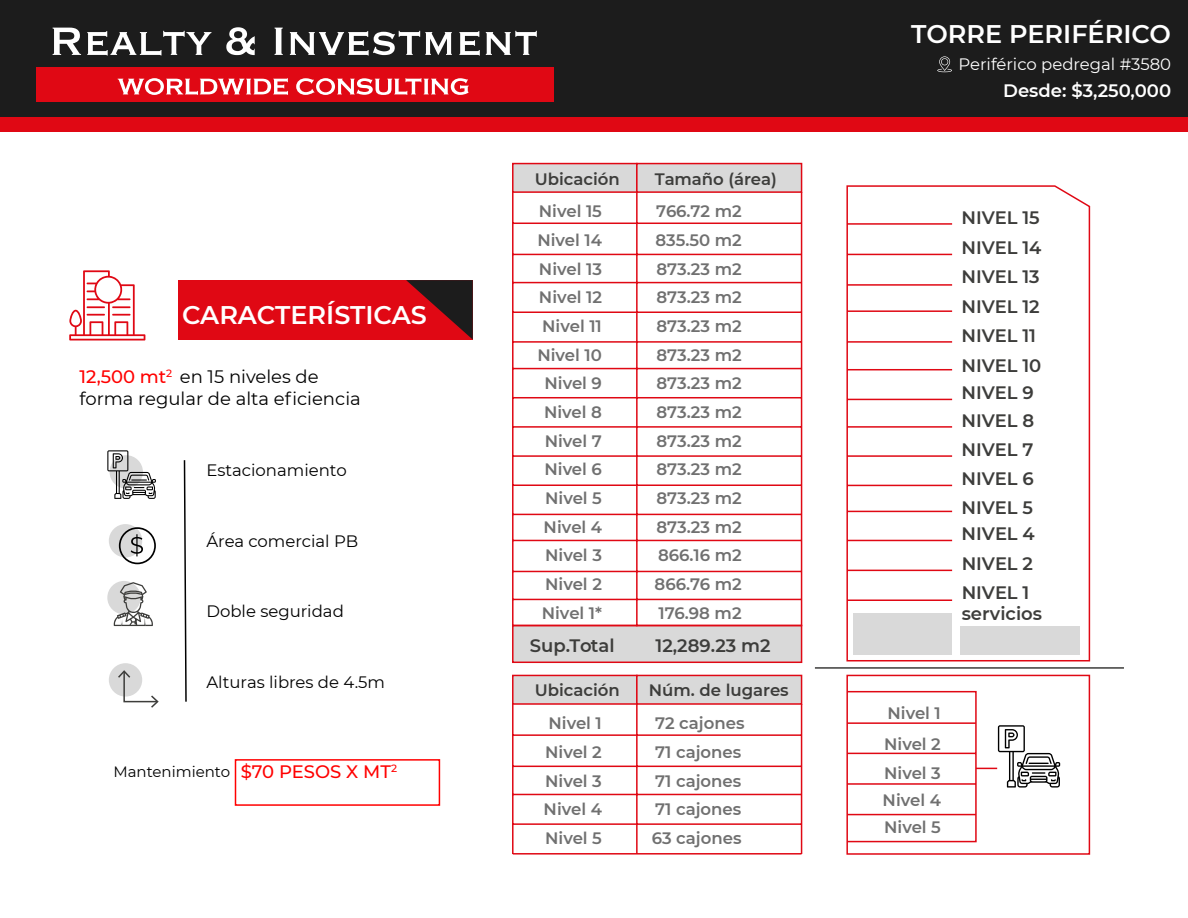
<style>
.page{position:relative;width:1188px;height:918px;background:#fff}
.page>*{position:absolute;margin:0;border:0;box-sizing:border-box;transform-origin:0 0}
.t1{font:600 25.5px "Montserrat";color:#fff}
.t2{font:600 18px/30.5px "Montserrat";color:#3d3d3b}
.t3{font:18px/21.6px "Montserrat";color:#000}
.t4{font:600 18px "Montserrat";color:#fff}
.t5{font:600 16.5px/27px "Montserrat";color:#707070}
.t6{font:16.5px "Montserrat";color:#000}
.t7{font:600 16.5px "Montserrat";color:#3d3d3b}
.t8{font:16.5px "Montserrat";color:#fff}
.t9{font:15px "Montserrat";color:#000}
.s1{font-weight:500;color:#f00}
.s2{font-weight:500;font-size:18px;color:#f00}
</style>
<div class="page">
<div style="left:0;top:0;width:1188px;height:117px;background:#1c1c1c"></div>
<div style="left:0;top:117px;width:1188px;height:14px;background:#e00814"></div>
<div style="left:36px;top:67px;width:518px;height:35px;background:#e00814"></div>
<svg style="left:118px;top:78px;width:170px;height:17px"></svg>
<svg style="left:296px;top:78px;width:173px;height:17px"></svg>
<svg style="left:53px;top:28px;width:28px;height:27px"></svg>
<svg style="left:87px;top:31px;width:124px;height:25px"></svg>
<svg style="left:226px;top:27px;width:29px;height:28px"></svg>
<svg style="left:275px;top:28px;width:8px;height:27px"></svg>
<svg style="left:290px;top:31px;width:162px;height:25px"></svg>
<svg style="left:459px;top:31px;width:21px;height:25px"></svg>
<svg style="left:486px;top:31px;width:51px;height:24px"></svg>
<div style="left:178px;top:280px;width:295px;height:60px;background:#e00814"></div>
<svg style="left:406px;top:280px;width:67px;height:60px"></svg>
<svg style="left:69px;top:270px;width:76px;height:71px"></svg>
<svg style="left:937px;top:56px;width:15px;height:16px"></svg>
<div style="left:512px;top:163px;width:126px;height:30px;background:#d9d9d9;border:2px solid #e00814"></div>
<div style="left:636px;top:163px;width:166px;height:30px;background:#d9d9d9;border:2px solid #e00814"></div>
<div style="left:512px;top:625px;width:290px;height:38px;background:#d9d9d9;border:2px solid #e00814"></div>
<svg style="left:512px;top:191px;width:291px;height:437px"></svg>
<div style="left:512px;top:675px;width:126px;height:30px;background:#d9d9d9;border:2px solid #e00814"></div>
<div style="left:636px;top:675px;width:166px;height:30px;background:#d9d9d9;border:2px solid #e00814"></div>
<hr style="left:636px;top:704px;width:2px;height:150px;background:#e00814">
<hr style="left:512px;top:704px;width:2px;height:150px;background:#e00814">
<hr style="left:801px;top:704px;width:1px;height:150px;background:#e00814">
<hr style="left:513px;top:734px;width:289px;height:2px;background:#e00814">
<hr style="left:513px;top:766px;width:289px;height:1px;background:#e00814">
<hr style="left:513px;top:794px;width:289px;height:1px;background:#e00814">
<hr style="left:513px;top:823px;width:289px;height:2px;background:#e00814">
<hr style="left:513px;top:853px;width:289px;height:2px;background:#e00814">
<svg style="left:846px;top:185px;width:245px;height:670px"></svg>
<hr style="left:815px;top:667px;width:309px;height:2px;background:#3d3d3b">
<svg style="left:846px;top:690px;width:214px;height:153px"></svg>
<div style="left:853px;top:613px;width:99px;height:41px;background:#d9d9d9"></div>
<div style="left:960px;top:626px;width:120px;height:28px;background:#d9d9d9"></div>
<svg style="left:183px;top:460px;width:4px;height:242px"></svg>
<svg style="left:107px;top:450px;width:49px;height:49px"></svg>
<div style="left:109px;top:524px;width:33px;height:33px;background:#d9d9d9;border-radius:50%"></div>
<svg style="left:119px;top:527px;width:37px;height:37px"></svg>
<div style="left:107px;top:581px;width:34px;height:33px;background:#d9d9d9;border-radius:50%"></div>
<svg style="left:114px;top:582px;width:39px;height:44px"></svg>
<div style="left:109px;top:663px;width:33px;height:34px;background:#d9d9d9;border-radius:50%"></div>
<svg style="left:118px;top:670px;width:41px;height:38px"></svg>
<div style="left:235px;top:759px;width:205px;height:47px;border:2px solid #f00"></div>
<h1 class="t1" style="left:182px;top:296px;width:246px">CARACTERÍSTICAS</h1>
<p class="t3" style="left:80px;top:365px;width:283px"><span class="s1">12,500 mt</span><sup>2</sup> en 15 niveles de forma regular de alta eficiencia</p>
<p class="t6" style="left:206px;top:459px;width:142px">Estacionamiento</p>
<p class="t6" style="left:206px;top:529px;width:153px">Área comercial PB</p>
<p class="t6" style="left:206px;top:600px;width:139px">Doble seguridad</p>
<p class="t6" style="left:206px;top:670px;width:180px">Alturas libres de 4.5m</p>
<p class="t9" style="left:113px;top:761px;width:285px">Mantenimiento <span class="s2">$70 PESOS X MT</span><sup>2</sup></p>
<p class="t7" style="left:535px;top:167px;width:87px">Ubicación</p>
<p class="t7" style="left:655px;top:167px;width:123px">Tamaño (área)</p>
<p class="t5" style="left:539px;top:197px;width:65px">Nivel 15</p>
<p class="t5" style="left:656px;top:197px;width:87px">766.72 m2</p>
<p class="t5" style="left:537px;top:226px;width:66px">Nivel 14</p>
<p class="t5" style="left:655px;top:226px;width:88px">835.50 m2</p>
<p class="t5" style="left:539px;top:255px;width:64px">Nivel 13</p>
<p class="t5" style="left:656px;top:255px;width:87px">873.23 m2</p>
<p class="t5" style="left:539px;top:283px;width:64px">Nivel 12</p>
<p class="t5" style="left:656px;top:283px;width:87px">873.23 m2</p>
<p class="t5" style="left:542px;top:312px;width:61px">Nivel 11</p>
<p class="t5" style="left:656px;top:312px;width:87px">873.23 m2</p>
<p class="t5" style="left:537px;top:341px;width:66px">Nivel 10</p>
<p class="t5" style="left:656px;top:341px;width:87px">873.23 m2</p>
<p class="t5" style="left:545px;top:369px;width:59px">Nivel 9</p>
<p class="t5" style="left:656px;top:369px;width:87px">873.23 m2</p>
<p class="t5" style="left:544px;top:398px;width:59px">Nivel 8</p>
<p class="t5" style="left:656px;top:398px;width:87px">873.23 m2</p>
<p class="t5" style="left:545px;top:427px;width:59px">Nivel 7</p>
<p class="t5" style="left:656px;top:427px;width:87px">873.23 m2</p>
<p class="t5" style="left:545px;top:455px;width:59px">Nivel 6</p>
<p class="t5" style="left:656px;top:455px;width:87px">873.23 m2</p>
<p class="t5" style="left:545px;top:484px;width:58px">Nivel 5</p>
<p class="t5" style="left:656px;top:484px;width:87px">873.23 m2</p>
<p class="t5" style="left:544px;top:513px;width:60px">Nivel 4</p>
<p class="t5" style="left:656px;top:513px;width:87px">873.23 m2</p>
<p class="t5" style="left:545px;top:541px;width:58px">Nivel 3</p>
<p class="t5" style="left:658px;top:541px;width:85px">866.16 m2</p>
<p class="t5" style="left:545px;top:570px;width:58px">Nivel 2</p>
<p class="t5" style="left:655px;top:570px;width:89px">866.76 m2</p>
<p class="t5" style="left:542px;top:599px;width:62px">Nivel 1*</p>
<p class="t5" style="left:658px;top:599px;width:85px">176.98 m2</p>
<p class="t2" style="left:530px;top:629px;width:86px">Sup.Total</p>
<p class="t2" style="left:656px;top:629px;width:117px">12,289.23 m2</p>
<p class="t7" style="left:535px;top:679px;width:87px">Ubicación</p>
<p class="t7" style="left:649px;top:679px;width:141px">Núm. de lugares</p>
<p class="t5" style="left:549px;top:709px;width:55px">Nivel 1</p>
<p class="t5" style="left:655px;top:709px;width:91px">72 cajones</p>
<p class="t5" style="left:545px;top:738px;width:58px">Nivel 2</p>
<p class="t5" style="left:655px;top:738px;width:88px">71 cajones</p>
<p class="t5" style="left:545px;top:767px;width:58px">Nivel 3</p>
<p class="t5" style="left:655px;top:767px;width:88px">71 cajones</p>
<p class="t5" style="left:544px;top:795px;width:60px">Nivel 4</p>
<p class="t5" style="left:655px;top:795px;width:88px">71 cajones</p>
<p class="t5" style="left:545px;top:824px;width:58px">Nivel 5</p>
<p class="t5" style="left:652px;top:824px;width:91px">63 cajones</p>
<h1 class="t1" style="left:911px;top:16px;width:261px">TORRE PERIFÉRICO</h1>
<p class="t8" style="left:959px;top:53px;width:214px">Periférico pedregal #3580</p>
<p class="t4" style="left:1003px;top:78px;width:169px">Desde: $3,250,000</p>
<p class="t2" style="left:962px;top:202px;width:81px">NIVEL 15<br>NIVEL 14</p>
<p class="t2" style="left:962px;top:260px;width:80px">NIVEL 13<br>NIVEL 12</p>
<p class="t2" style="left:962px;top:319px;width:81px">NIVEL 11<br>NIVEL 10</p>
<p class="t2" style="left:962px;top:378px;width:74px;line-height:27.5px">NIVEL 9<br>NIVEL 8</p>
<p class="t2" style="left:962px;top:434px;width:74px;line-height:29.2px;text-align:justify">NIVEL 7<br>NIVEL 6<br>NIVEL 5</p>
<p class="t2" style="left:962px;top:518px;width:75px;line-height:29.5px;text-align:justify">NIVEL 4<br>NIVEL 2<br>NIVEL 1</p>
<p class="t2" style="left:962px;top:598px;width:82px">servicios</p>
<p class="t5" style="left:884px;top:697px;width:58px;line-height:31px">Nivel 1<br>Nivel 2</p>
<p class="t5" style="left:883px;top:759px;width:60px;text-align:justify">Nivel 3<br>Nivel 4<br>Nivel 5</p>
</div>
